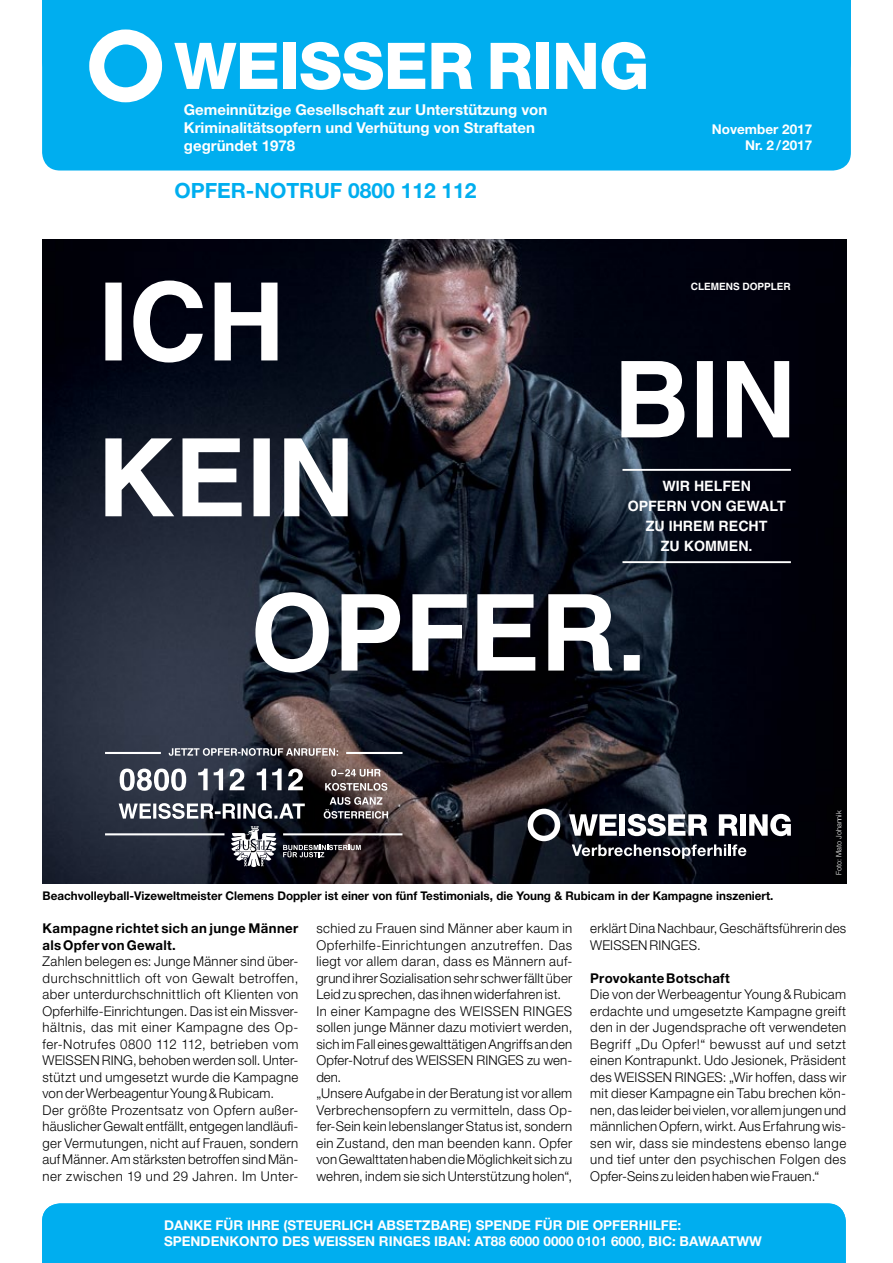
<style>
.page{position:relative;width:893px;height:1263px;background:#fff}
.page>*{position:absolute;margin:0;border:0;box-sizing:border-box;transform-origin:0 0}
.t1{font:800 64.5px "Helvetica Neue LT Std";letter-spacing:-.01em;color:#fff}
.t2{font:700 33px "Helvetica Neue LT Std";color:#fff}
.t3{font:700 21px "Helvetica Neue LT Std";color:#00aeef}
.t4{font:700 15px/18px "Helvetica Neue LT Std";color:#fff}
.t5{font:700 14.25px/20px "Helvetica";color:#fff;text-align:center}
.t6{font:300 13.5px/16.5px "Helvetica Neue LT Std";letter-spacing:.02em;color:#000}
.t7{font:700 13.5px/16.2px "Helvetica Neue LT Std";color:#fff;text-align:right}
.t8{font:700 13.5px/16.5px "Helvetica Neue LT Std";letter-spacing:.02em;color:#000}
.t9{font:700 12px "Helvetica Neue LT Std";color:#000}
.t10{font:700 10.05px "Helvetica";letter-spacing:-.005em;color:#fff}
.t11{font:300 7.5px "Helvetica Neue LT Std";color:#fff}
</style>
<div class="page">
<div style="left:42px;top:0;width:809px;height:171px;background:#00aeef"></div>
<div style="left:42px;top:1203px;width:804px;height:60px;background:#00aeef"></div>
<div style="left:89px;top:29px;width:73px;height:73px;border:15px solid #fff;border-radius:50%"></div>
<img style="left:43px;top:240px;width:803px;height:643px">
<hr style="left:622px;top:561px;width:169px;height:2px;background:#fff">
<hr style="left:622px;top:469px;width:169px;height:2px;background:#fff">
<svg style="left:572px;top:844px;width:174px;height:15px"></svg>
<svg style="left:569px;top:814px;width:48px;height:22px"></svg>
<div style="left:620px;top:814px;width:5px;height:22px;background:#fff"></div>
<div style="left:740px;top:814px;width:6px;height:22px;background:#fff"></div>
<svg style="left:749px;top:814px;width:42px;height:22px"></svg>
<svg style="left:528px;top:809px;width:32px;height:32px"></svg>
<svg style="left:628px;top:814px;width:79px;height:22px"></svg>
<svg style="left:719px;top:814px;width:19px;height:22px"></svg>
<svg style="left:105px;top:280px;width:172px;height:82px"></svg>
<svg style="left:621px;top:361px;width:168px;height:76px"></svg>
<svg style="left:105px;top:438px;width:243px;height:78px"></svg>
<svg style="left:255px;top:592px;width:385px;height:81px"></svg>
<hr style="left:105px;top:833px;width:119px;height:2px;background:#fff">
<hr style="left:346px;top:752px;width:56px;height:2px;background:#fff">
<svg style="left:120px;top:768px;width:183px;height:23px"></svg>
<svg style="left:119px;top:803px;width:186px;height:16px"></svg>
<svg style="left:324px;top:797px;width:64px;height:22px"></svg>
<svg style="left:325px;top:783px;width:62px;height:8px"></svg>
<svg style="left:331px;top:769px;width:50px;height:7px"></svg>
<svg style="left:169px;top:748px;width:169px;height:8px"></svg>
<hr style="left:105px;top:752px;width:56px;height:2px;background:#fff">
<svg style="left:283px;top:845px;width:78px;height:12px"></svg>
<svg style="left:231px;top:826px;width:45px;height:41px"></svg>
<hr style="left:283px;top:833px;width:119px;height:2px;background:#fff">
<h2 class="t2" style="left:229px;top:13px;width:443px">Bundesgeschäftstelle</h2>
<h1 class="t1" style="left:174px;top:28px;width:477px">WEISSER RING</h1>
<p class="t4" style="left:184px;top:100px;width:365px">Gemeinnützige Gesellschaft zur Unterstützung von<br>Kriminalitätsopfern und Verhütung von Straftaten gegründet 1978</p>
<h3 class="t3" style="left:174px;top:178px;width:304px">Opfer-Notruf 0800 112 112</h3>
<p class="t7" style="left:712px;top:121px;width:102px">November 2017<br>Nr. 2 /2017</p>
<p class="t10" style="left:691px;top:281px;width:101px">CLEMENS DOPPLER</p>
<p class="t5" style="left:628px;top:476px;width:160px">WIR HELFEN<br>OPFERN VON GEWALT<br>ZU IHREM RECHT<br>ZU KOMMEN.</p>
<p class="t9" style="left:43px;top:888px;width:732px">Beachvolleyball-Vizeweltmeister Clemens Doppler ist einer von fünf Testimonials, die Young &amp; Rubicam in der Kampagne inszeniert.</p>
<p class="t11" style="left:834px;top:875px;width:66px;rotate:-90deg">Foto: Mato Johannik</p>
<p class="t8" style="left:43px;top:920px;width:257px">Kampagne richtet sich an junge Männer als Opfer von Gewalt.</p>
<p class="t6" style="left:43px;top:953px;width:257px">Zahlen belegen es: Junge Männer sind über&shy;durchschnittlich oft von Gewalt betroffen, aber unterdurchschnittlich oft Klienten von Opferhilfe-Einrichtungen. Das ist ein Missver&shy;hältnis, das mit einer Kampagne des Op&shy;fer-Notrufes 0800 112 112, betrieben vom WEISSEN RING, behoben werden soll. Unter&shy;stützt und umgesetzt wurde die Kampagne von der Werbeagentur Young&amp;Rubicam.<br>Der größte Prozentsatz von Opfern außer&shy;häuslicher Gewalt entfällt, entgegen landläufi&shy;ger Vermutungen, nicht auf Frauen, sondern auf Männer. Am stärksten betroffen sind Män&shy;ner zwischen 19 und 29 Jahren. Im Unter-</p>
<p class="t6" style="left:316px;top:920px;width:257px">schied zu Frauen sind Männer aber kaum in Opferhilfe-Einrichtungen anzutreffen. Das liegt vor allem daran, dass es Männern auf&shy;grund ihrer Sozialisation sehr schwer fällt über Leid zu sprechen, das ihnen widerfahren ist.<br>In einer Kampagne des WEISSEN RINGES sollen junge Männer dazu motiviert werden, sich im Fall eines gewalttätigen Angriffs an den Opfer-Notruf des WEISSEN RINGES zu wen&shy;den.<br>„Unsere Aufgabe in der Beratung ist vor allem Verbrechensopfern zu vermitteln, dass Op&shy;fer-Sein kein lebenslanger Status ist, sondern ein Zustand, den man beenden kann. Opfer von Gewalttaten haben die Möglichkeit sich zu wehren, indem sie sich Unterstützung holen“,</p>
<p class="t6" style="left:590px;top:920px;width:257px">erklärt Dina Nachbaur, Geschäftsführerin des<br>WEISSEN RINGES.</p>
<p class="t8" style="left:590px;top:969px;width:141px">Provokante Botschaft</p>
<p class="t6" style="left:590px;top:986px;width:257px;text-align:justify">Die von der Werbeagentur Young&amp;Rubicam erdachte und umgesetzte Kampagne greift den in der Jugendsprache oft verwendeten Begriff „Du Opfer!“ bewusst auf und setzt einen Kontrapunkt. Udo Jesionek, Präsident des WEISSEN RINGES: „Wir hoffen, dass wir mit dieser Kampagne ein Tabu brechen kön&shy;nen, das leider bei vielen, vor allem jungen und männlichen Opfern, wirkt. Aus Erfahrung wis&shy;sen wir, dass sie mindestens ebenso lange und tief unter den psychischen Folgen des Opfer-Seins zu leiden haben wie Frauen.“</p>
<p class="t7" style="left:164px;top:1217px;width:519px;text-align:left">Danke für ihre (Steuerlich Absetzbare) Spende für die Opferhilfe:<br>Spendenkonto des Weissen Ringes IBAN</p>
<p class="t7" style="left:588px;top:1226px;width:101px">Weisser Ring</p>
<p class="t7" style="left:467px;top:1233px;width:254px">: AT88 6000 0000 0101 6000, BIC : BAWAAT</p>
<p class="t7" style="left:736px;top:1233px;width:27px">WW</p>
</div>
